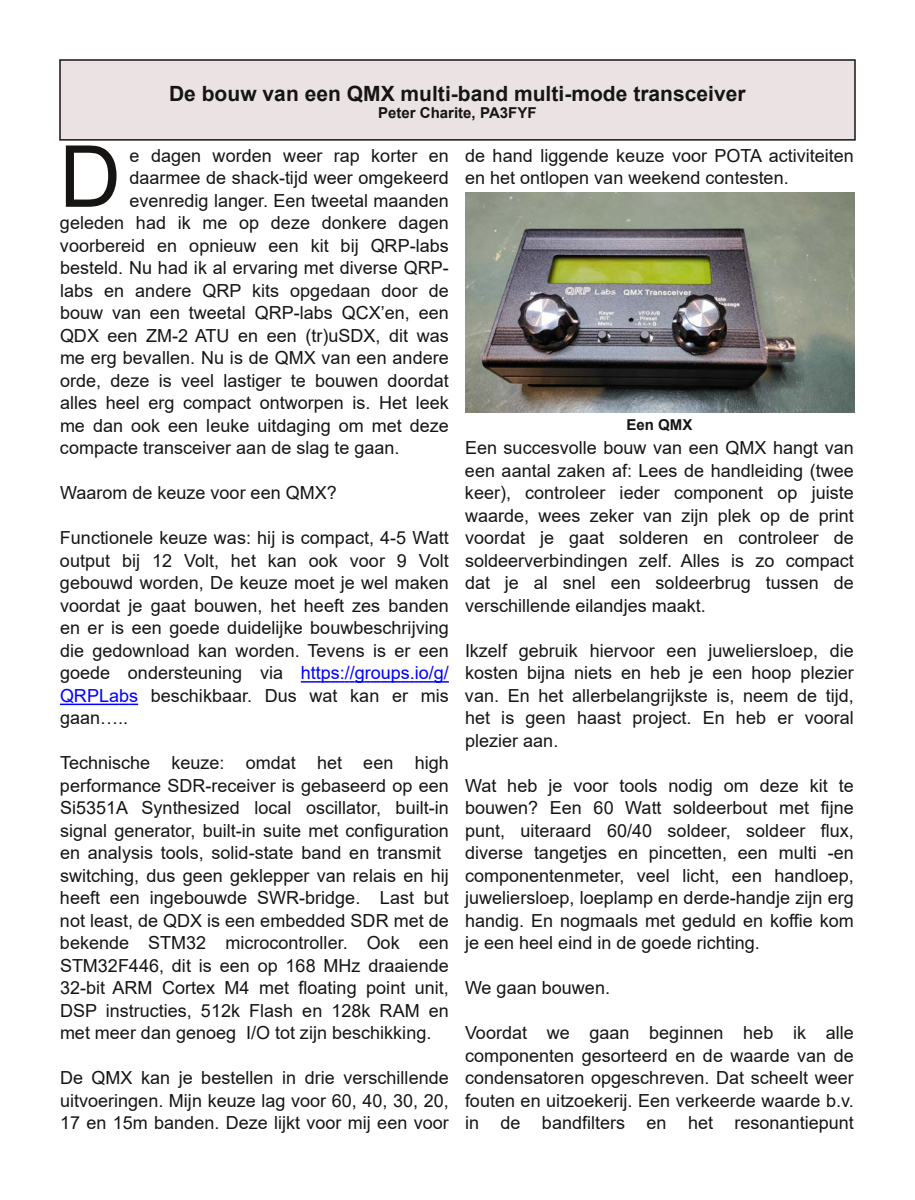
<style>
.page{position:relative;width:915px;height:1200px;background:#fff}
.page>*{position:absolute;margin:0;border:0;box-sizing:border-box;transform-origin:0 0}
.t1{font:85.65px "Arial";color:#161513}
.t2{font:700 21px "Arial";color:#161513}
.t3{font:18px/22.5px "Arial";color:#161513;text-align:justify}
.t4{font:700 15px "Arial";letter-spacing:.005em;color:#161513}
.s1{color:#00f}
</style>
<div class="page">
<div style="left:60px;top:60px;width:795px;height:80px;background:#ebe3e3"></div>
<div style="left:59px;top:59px;width:797px;height:82px;border:2px solid #161513"></div>
<svg style="left:301px;top:681px;width:148px;height:2px"></svg>
<svg style="left:60px;top:704px;width:78px;height:1px"></svg>
<img style="left:465px;top:193px;width:390px;height:219px">
<p class="t2" style="left:169px;top:82px;width:578px">De bouw van een QMX multi-band multi-mode transceiver</p>
<p class="t4" style="left:378px;top:105px;width:160px">Peter Charite, PA3FYF</p>
<h1 class="t1" style="left:59px;top:129px;width:63px">D</h1>
<p class="t3" style="left:130px;top:144px;width:321px">e dagen worden weer rap korter en</p>
<p class="t3" style="left:129px;top:167px;width:321px">daarmee de shack-tijd weer omgekeerd</p>
<p class="t3" style="left:129px;top:189px;width:321px">evenredig langer. Een tweetal maanden</p>
<p class="t3" style="left:60px;top:212px;width:390px">geleden had ik me op deze donkere dagen</p>
<p class="t3" style="left:60px;top:234px;width:390px">voorbereid en opnieuw een kit bij QRP-labs</p>
<p class="t3" style="left:60px;top:257px;width:390px">besteld. Nu had ik al ervaring met diverse QRP-</p>
<p class="t3" style="left:60px;top:279px;width:390px">labs en andere QRP kits opgedaan door de</p>
<p class="t3" style="left:60px;top:302px;width:390px">bouw van een tweetal QRP-labs QCX’en, een</p>
<p class="t3" style="left:60px;top:324px;width:390px">QDX een ZM-2 ATU en een (tr)uSDX, dit was</p>
<p class="t3" style="left:60px;top:347px;width:390px">me erg bevallen. Nu is de QMX van een andere</p>
<p class="t3" style="left:60px;top:369px;width:390px">orde, deze is veel lastiger te bouwen doordat</p>
<p class="t3" style="left:60px;top:392px;width:390px">alles heel erg compact ontworpen is. Het leek</p>
<p class="t3" style="left:60px;top:414px;width:390px">me dan ook een leuke uitdaging om met deze</p>
<p class="t3" style="left:60px;top:437px;width:341px">compacte transceiver aan de slag te gaan.</p>
<p class="t3" style="left:60px;top:482px;width:278px">Waarom de keuze voor een QMX?</p>
<p class="t3" style="left:60px;top:527px;width:390px">Functionele keuze was: hij is compact, 4-5 Watt output bij 12 Volt, het kan ook voor 9 Volt gebouwd worden, De keuze moet je wel maken voordat je gaat bouwen, het heeft zes banden en er is een goede duidelijke bouwbeschrijving die gedownload kan worden. Tevens is er een goede ondersteuning via <span class="s1">https://groups.io/g/ QRPLabs</span> beschikbaar. Dus wat kan er mis gaan…..</p>
<p class="t3" style="left:60px;top:752px;width:390px;text-align:left">Technische keuze: omdat het een high performance SDR-receiver is gebaseerd op een Si5351A Synthesized local oscillator, built-in signal generator, built-in suite met configuration en analysis tools, solid-state band en transmit switching, dus geen geklepper van relais en hij heeft een ingebouwde SWR-bridge. Last but not least, de QDX is een embedded SDR met de bekende STM32 microcontroller. Ook een STM32F446, dit is een op 168 MHz draaiende 32-bit ARM Cortex M4 met floating point unit, DSP instructies, 512k Flash en 128k RAM en met meer dan genoeg I/O tot zijn beschikking.</p>
<p class="t3" style="left:60px;top:1067px;width:390px">De QMX kan je bestellen in drie verschillende uitvoeringen. Mijn keuze lag voor 60, 40, 30, 20, 17 en 15m banden. Deze lijkt voor mij een voor</p>
<p class="t3" style="left:465px;top:144px;width:390px">de hand liggende keuze voor POTA activiteiten en het ontlopen van weekend contesten.</p>
<p class="t4" style="left:626px;top:416px;width:67px">Een QMX</p>
<p class="t3" style="left:465px;top:437px;width:390px">Een succesvolle bouw van een QMX hangt van een aantal zaken af: Lees de handleiding (twee keer), controleer ieder component op juiste waarde, wees zeker van zijn plek op de print voordat je gaat solderen en controleer de soldeerverbindingen zelf. Alles is zo compact dat je al snel een soldeerbrug tussen de verschillende eilandjes maakt.</p>
<p class="t3" style="left:465px;top:639px;width:390px">Ikzelf gebruik hiervoor een juweliersloep, die kosten bijna niets en heb je een hoop plezier van. En het allerbelangrijkste is, neem de tijd, het is geen haast project. En heb er vooral plezier aan.</p>
<p class="t3" style="left:465px;top:774px;width:390px">Wat heb je voor tools nodig om deze kit te bouwen? Een 60 Watt soldeerbout met fijne punt, uiteraard 60/40 soldeer, soldeer flux, diverse tangetjes en pincetten, een multi -en componentenmeter, veel licht, een handloep, juweliersloep, loeplamp en derde-handje zijn erg handig. En nogmaals met geduld en koffie kom je een heel eind in de goede richting.</p>
<p class="t3" style="left:465px;top:977px;width:147px">We gaan bouwen.</p>
<p class="t3" style="left:465px;top:1022px;width:390px">Voordat we gaan beginnen heb ik alle componenten gesorteerd en de waarde van de condensatoren opgeschreven. Dat scheelt weer fouten en uitzoekerij. Een verkeerde waarde b.v. in de bandfilters en het resonantiepunt</p>
</div>
